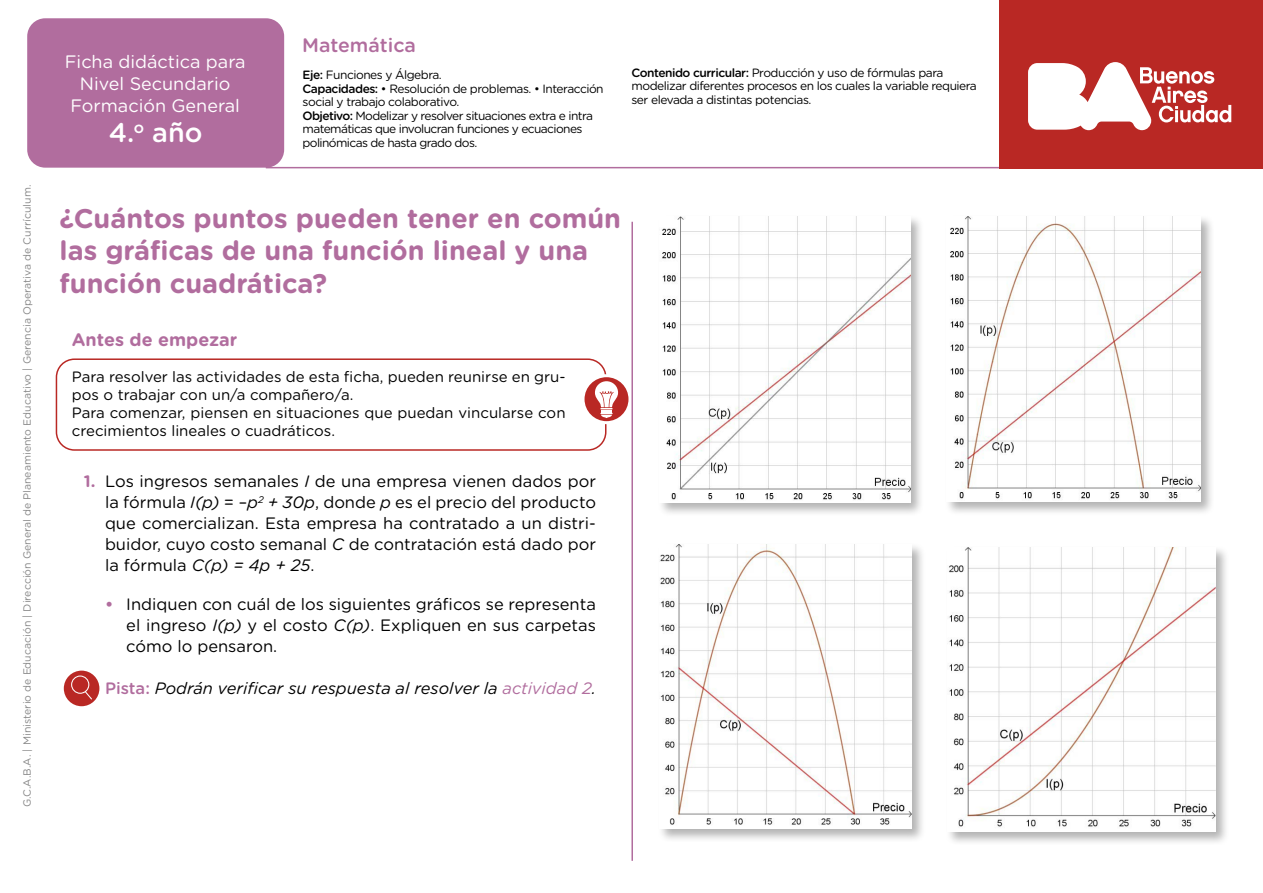
<style>
.page{position:relative;width:1263px;height:893px;background:#fff}
.page>*{position:absolute;margin:0;border:0;box-sizing:border-box;transform-origin:0 0}
.t1{font:700 27px/32.4px "Gotham Rounded";color:#b16d9e}
.t2{font:500 27px "Gotham Rounded";color:#fff}
.t3{font:500 19.5px "Gotham Rounded";color:#b16d9e}
.t4{font:18px/21.6px "Gotham Rounded";color:#fff;text-align:center}
.t5{font:700 18px "Gotham Rounded";color:#b16d9e}
.t6{font:16.5px/21px "Gotham Rounded";color:#000;text-align:justify}
.t7{font:italic 16.5px "Gotham Rounded";color:#000}
.t8{font:15px/18px "Gotham Rounded";color:#000}
.t9{font:12px/13.5px "Gotham Rounded";letter-spacing:-.04em;color:#000}
.t10{font:10.5px "Gotham Rounded";color:#878787}
.s1{font-weight:500}
.s2{font-weight:700;color:#b16d9e}
.s3{font-style:italic}
.s4{font-weight:500;font-style:normal;color:#b16d9e}
.s5{color:#b16d9e}
</style>
<div class="page">
<hr style="left:266px;top:167px;width:997px;height:1px;background:#b16d9e">
<div style="left:56px;top:358px;width:550px;height:93px;border:2px solid #b92824;border-radius:18px"></div>
<svg style="left:583px;top:376px;width:47px;height:47px"></svg>
<div style="left:581px;top:374px;width:50px;height:50px;border:3px solid #fff;border-radius:50%"></div>
<svg style="left:595px;top:381px;width:23px;height:37px"></svg>
<hr style="left:631px;top:222px;width:2px;height:639px;background:#b16d9e">
<div style="left:27px;top:18px;width:257px;height:150px;background:#b16d9e;border-radius:18px"></div>
<div style="left:999px;top:0;width:264px;height:168px;background:#b92824"></div>
<svg style="left:1028px;top:62px;width:203px;height:68px"></svg>
<div style="left:657px;top:215px;width:267px;height:302px;background:#000;opacity:.3"></div>
<img style="left:659px;top:217px;width:251px;height:286px">
<div style="left:944px;top:215px;width:271px;height:301px;background:#000;opacity:.3"></div>
<img style="left:946px;top:217px;width:255px;height:285px">
<div style="left:658px;top:542px;width:267px;height:301px;background:#000;opacity:.3"></div>
<img style="left:660px;top:544px;width:251px;height:285px">
<div style="left:946px;top:545px;width:283px;height:301px;background:#000;opacity:.3"></div>
<img style="left:948px;top:547px;width:267px;height:284px">
<svg style="left:62px;top:669px;width:39px;height:39px"></svg>
<div style="left:61px;top:668px;width:41px;height:41px;border:3px solid #fff;border-radius:50%"></div>
<svg style="left:71px;top:675px;width:21px;height:24px"></svg>
<p class="t10" style="left:20px;top:807px;width:624px;rotate:-90deg">G.C.A.B.A. | Ministerio de Educación | Dirección General de Planeamiento Educativo | Gerencia Operativa de Currículum.</p>
<h3 class="t4" style="left:65px;top:50px;width:182px">Ficha didáctica para<br>Nivel Secundario<br>Formación General</h3>
<h1 class="t2" style="left:109px;top:113px;width:95px">4.<sup>o</sup> año</h1>
<h2 class="t3" style="left:302px;top:31px;width:115px">Matemática</h2>
<p class="t9" style="left:303px;top:68px;width:303px"><span class="s1">Eje:</span> Funciones y Álgebra.<br><span class="s1">Capacidades:</span> • Resolución de problemas. • Interacción social y trabajo colaborativo.<br><span class="s1">Objetivo:</span> Modelizar y resolver situaciones extra e intra matemáticas que involucran funciones y ecuaciones polinómicas de hasta grado dos.</p>
<p class="t9" style="left:631px;top:65px;width:347px"><span class="s1">Contenido curricular:</span> Producción y uso de fórmulas para modelizar diferentes procesos en los cuales la variable requiera ser elevada a distintas potencias.</p>
<h1 class="t1" style="left:60px;top:201px;width:563px">¿Cuántos puntos pueden tener en común las gráficas de una función lineal y una función cuadrática?</h1>
<h3 class="t5" style="left:72px;top:326px;width:167px">Antes de empezar</h3>
<p class="t8" style="left:72px;top:367px;width:495px">Para resolver las actividades de esta ficha, pueden reunirse en gru&shy;pos o trabajar con un/a compañero/a.<br>Para comenzar, piensen en situaciones que puedan vincularse con crecimientos lineales o cuadráticos.</p>
<p class="t6" style="left:105px;top:470px;width:492px;text-indent:-21px"><span class="s2">1.</span> Los ingresos semanales <span class="s3">I</span> de una empresa vienen dados por la fórmula <span class="s3">I(p)</span> = <span class="s3">–p</span><sup>2</sup> <span class="s3">+ 30p</span>, donde <span class="s3">p</span> es el precio del producto que comercializan. Esta empresa ha contratado a un distri&shy;buidor, cuyo costo semanal <span class="s3">C</span> de contratación está dado por la fórmula <span class="s3">C(p) = 4p + 25</span>.</p>
<h3 class="t6" style="left:126px;top:593px;width:471px;text-indent:-21px"><span class="s2">•</span> Indiquen con cuál de los siguientes gráficos se representa el ingreso <span class="s3">I(p)</span> y el costo <span class="s3">C(p)</span>. Expliquen en sus carpetas cómo lo pensaron.</h3>
<h3 class="t7" style="left:105px;top:677px;width:492px"><span class="s4">Pista:</span> Podrán verificar su respuesta al resolver la <span class="s5">actividad 2</span>.</h3>
</div>
